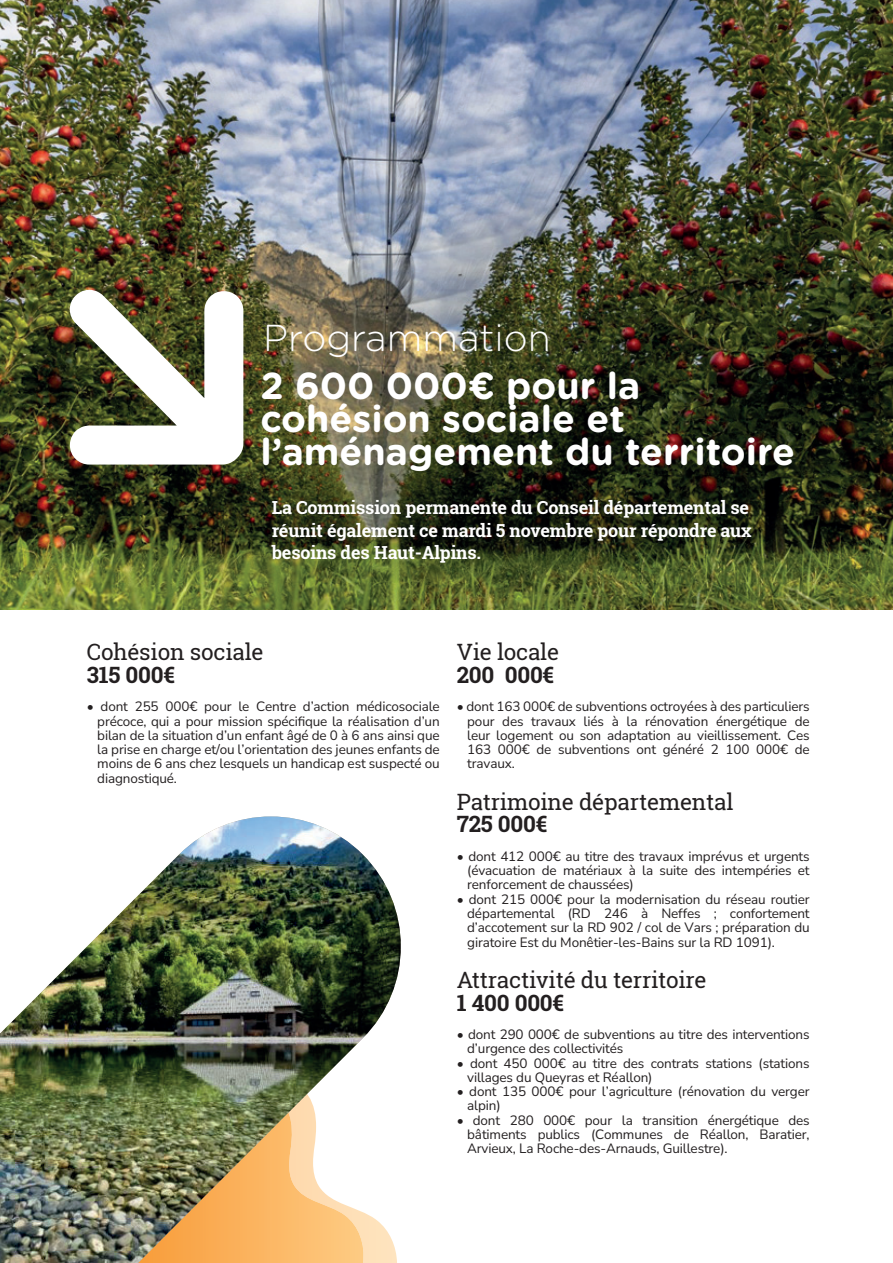
<style>
.page{position:relative;width:893px;height:1263px;background:#fff}
.page>*{position:absolute;margin:0;border:0;box-sizing:border-box;transform-origin:0 0}
.t1{font:700 37.5px/33px "Gotham Rounded";color:#fff}
.t2{font:300 37.5px "Gotham Rounded";color:#fff}
.t3{font:22.5px "Roboto Slab";letter-spacing:-.01em;color:#231f20}
.t4{font:700 22.5px "Roboto Slab";letter-spacing:-.01em;color:#231f20}
.t5{font:700 18px/22.5px "Roboto Slab";letter-spacing:-.01em;color:#fff}
.t6{font:200 13.5px/14.2px "Nunito Sans 12 pt";letter-spacing:-.01em;color:#231f20;text-align:justify}
</style>
<div class="page">
<img style="left:0;top:0;width:893px;height:610px">
<img style="left:0;top:816px;width:401px;height:447px">
<svg style="left:70px;top:290px;width:173px;height:175px"></svg>
<h1 class="t2" style="left:263px;top:313px;width:289px">Programmation</h1>
<h1 class="t1" style="left:260px;top:367px;width:536px">2 600 000€ pour la cohésion sociale et l’aménagement du territoire</h1>
<h3 class="t5" style="left:272px;top:496px;width:481px">La Commission permanente du Conseil départemental se réunit également ce mardi 5 novembre pour répondre aux besoins des Haut-Alpins.</h3>
<h2 class="t3" style="left:87px;top:637px;width:178px">Cohésion sociale</h2>
<h2 class="t4" style="left:87px;top:659px;width:90px">315 000€</h2>
<p class="t6" style="left:97px;top:699px;width:344px;text-indent:-11px">• dont 255 000€ pour le Centre d’action médicosociale précoce, qui a pour mission spécifique la réalisation d’un bilan de la situation d’un enfant âgé de 0 à 6 ans ainsi que la prise en charge et/ou l’orientation des jeunes enfants de moins de 6 ans chez lesquels un handicap est suspecté ou diagnostiqué.</p>
<h2 class="t3" style="left:457px;top:637px;width:104px">Vie locale</h2>
<h2 class="t4" style="left:457px;top:659px;width:99px">200 000€</h2>
<p class="t6" style="left:467px;top:699px;width:344px;text-indent:-11px">• dont 163 000€ de subventions octroyées à des particuliers pour des travaux liés à la rénovation énergétique de leur logement ou son adaptation au vieillissement. Ces 163 000€ de subventions ont généré 2 100 000€ de travaux.</p>
<h2 class="t3" style="left:457px;top:786px;width:278px">Patrimoine départemental</h2>
<h2 class="t4" style="left:457px;top:809px;width:92px">725 000€</h2>
<p class="t6" style="left:467px;top:849px;width:344px;text-indent:-11px">• dont 412 000€ au titre des travaux imprévus et urgents (évacuation de matériaux à la suite des intempéries et renforcement de chaussées)</p>
<p class="t6" style="left:467px;top:891px;width:344px;text-indent:-11px">• dont 215 000€ pour la modernisation du réseau routier départemental (RD 246 à Neffes ; confortement d’accotement sur la RD 902 / col de Vars ; préparation du giratoire Est du Monêtier-les-Bains sur la RD 1091).</p>
<h2 class="t3" style="left:457px;top:964px;width:251px">Attractivité du territoire</h2>
<h2 class="t4" style="left:457px;top:987px;width:109px">1 400 000€</h2>
<p class="t6" style="left:467px;top:1027px;width:344px;text-indent:-11px">• dont 290 000€ de subventions au titre des interventions d’urgence des collectivités</p>
<p class="t6" style="left:467px;top:1055px;width:344px;text-indent:-11px">• dont 450 000€ au titre des contrats stations (stations villages du Queyras et Réallon)</p>
<p class="t6" style="left:467px;top:1084px;width:344px;text-indent:-11px">• dont 135 000€ pour l’agriculture (rénovation du verger alpin)</p>
<p class="t6" style="left:467px;top:1112px;width:344px;text-indent:-11px">• dont 280 000€ pour la transition énergétique des bâtiments publics (Communes de Réallon, Baratier, Arvieux, La Roche-des-Arnauds, Guillestre).</p>
</div>
